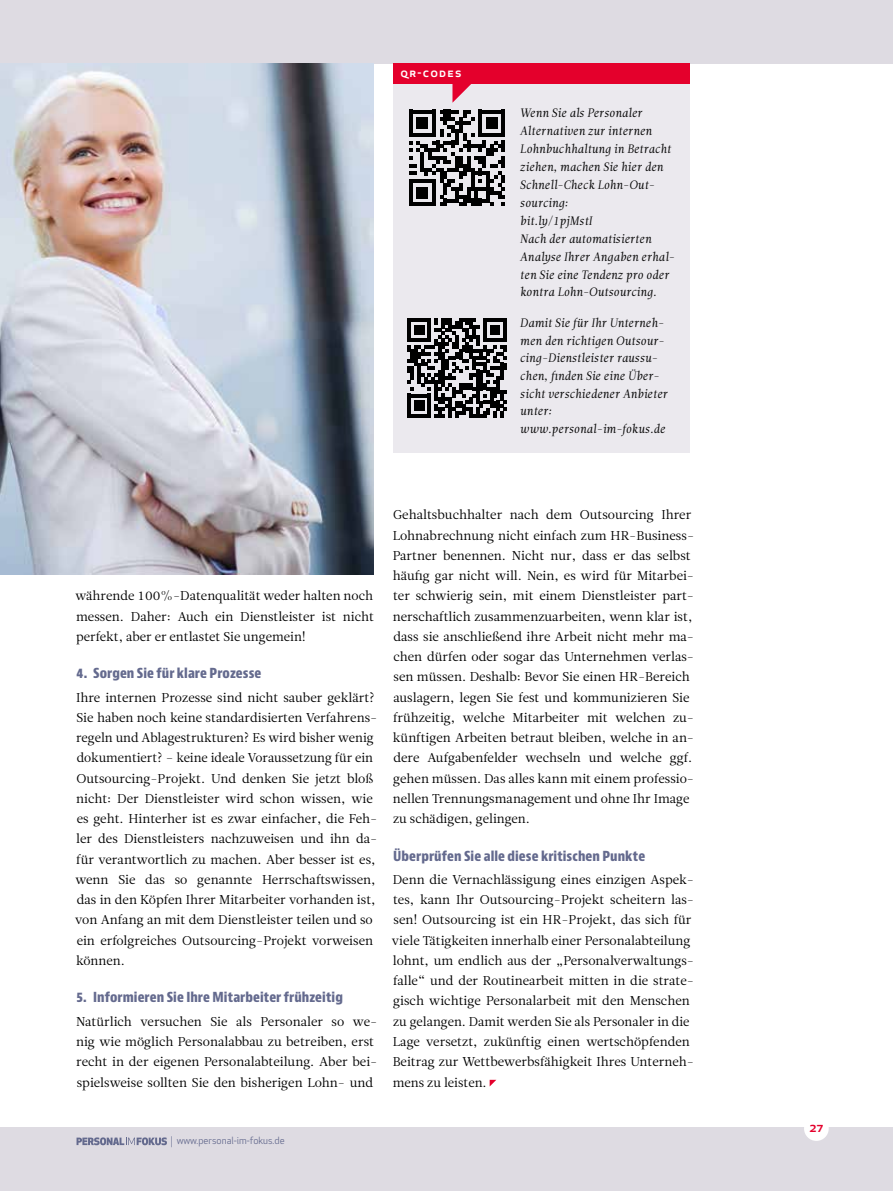
<style>
.page{position:relative;width:893px;height:1191px;background:#fff}
.page>*{position:absolute;margin:0;border:0;box-sizing:border-box;transform-origin:0 0}
.t1{font:500 14.25px "Apex New";color:#e4002c}
.t2{font:800 condensed 13.5px "Bernino Sans";letter-spacing:.005em;color:#646a8e}
.t3{font:12.75px/20.2px "Leitura News Roman 1";color:#000}
.t4{font:500 12.75px "Apex New";letter-spacing:.1em;color:#fff}
.t5{font:12.15px/17.9px "Leitura Italic 1";color:#000}
.t6{font:9.75px "Apex New";color:#646a8e}
.s1{font-size:10.8px}
</style>
<div class="page">
<div style="left:0;top:0;width:893px;height:64px;background:#dedbe2"></div>
<svg style="left:490px;top:1079px;width:6px;height:7px"></svg>
<div style="left:393px;top:64px;width:297px;height:389px;background:#ebe9ee"></div>
<div style="left:393px;top:64px;width:297px;height:20px;background:#e4002c"></div>
<svg style="left:452px;top:63px;width:20px;height:40px"></svg>
<svg style="left:409px;top:110px;width:96px;height:96px"></svg>
<svg style="left:407px;top:318px;width:100px;height:100px"></svg>
<img style="left:0;top:64px;width:373px;height:510px">
<img style="left:0;top:31px;width:1px;height:144px">
<div style="left:0;top:1127px;width:893px;height:64px;background:#dedbe2"></div>
<div style="left:805px;top:1117px;width:23px;height:23px;background:#fff;border-radius:50%"></div>
<div style="left:804px;top:1116px;width:25px;height:24px;border:2px solid #fff;border-radius:50%"></div>
<svg style="left:77px;top:1137px;width:90px;height:8px"></svg>
<p class="t4" style="left:400px;top:64px;width:63px">qr-codes</p>
<p class="t5" style="left:520px;top:104px;width:156px">Wenn Sie als Personaler<br>Alternativen zur internen<br>Lohnbuchhaltung in Betracht ziehen, machen Sie hier den<br>Schnell-Check Lohn-Out&shy;sourcing:<br>bit.ly/1pjMstI<br>Nach der automatisierten<br>Analyse Ihrer Angaben erhal&shy;ten Sie eine Tendenz pro oder kontra Lohn-Outsourcing.</p>
<p class="t5" style="left:520px;top:314px;width:149px">Damit Sie für Ihr Unterneh&shy;men den richtigen Outsour&shy;cing-Dienstleister raussu&shy;chen, finden Sie eine Über&shy;sicht verschiedener Anbieter unter: www.personal-im-fokus.de</p>
<p class="t3" style="left:75px;top:586px;width:300px;text-align:justify">währende 100%-Datenqualität weder halten noch messen. Daher: Auch ein Dienstleister ist nicht perfekt, aber er entlastet Sie ungemein!</p>
<p class="t2" style="left:77px;top:665px;width:186px">4. Sorgen Sie für klare Prozesse</p>
<p class="t3" style="left:75px;top:687px;width:304px">Ihre internen Prozesse sind nicht sauber geklärt?<br>Sie haben noch keine standardisierten Verfahrens&shy;regeln und Ablagestrukturen? Es wird bisher wenig dokumentiert? – keine ideale Voraussetzung für ein Outsourcing-Projekt. Und denken Sie jetzt bloß nicht: Der Dienstleister wird schon wissen, wie es geht. Hinterher ist es zwar einfacher, die Feh&shy;ler des Dienstleisters nachzuweisen und ihn da&shy;für verantwortlich zu machen. Aber besser ist es, wenn Sie das so genannte Herrschaftswissen, das in den Köpfen Ihrer Mitarbeiter vorhanden ist, von Anfang an mit dem Dienstleister teilen und so ein erfolgreiches Outsourcing-Projekt vorweisen können.</p>
<p class="t2" style="left:77px;top:989px;width:268px">5. Informieren Sie Ihre Mitarbeiter frühzeitig</p>
<p class="t3" style="left:76px;top:1011px;width:303px">Natürlich versuchen Sie als Personaler so we&shy;nig wie möglich Personalabbau zu betreiben, erst recht in der eigenen Personalabteilung. Aber bei&shy;spielsweise sollten Sie den bisherigen Lohn- und</p>
<p class="t3" style="left:393px;top:505px;width:303px">Gehaltsbuchhalter nach dem Outsourcing Ihrer Lohnabrechnung nicht einfach zum HR-Business-Partner benennen. Nicht nur, dass er das selbst häufig gar nicht will. Nein, es wird für Mitarbei&shy;ter schwierig sein, mit einem Dienstleister part&shy;nerschaftlich zusammenzuarbeiten, wenn klar ist, dass sie anschließend ihre Arbeit nicht mehr ma&shy;chen dürfen oder sogar das Unternehmen verlas&shy;sen müssen. Deshalb: Bevor Sie einen HR-Bereich auslagern, legen Sie fest und kommunizieren Sie frühzeitig, welche Mitarbeiter mit welchen zu&shy;künftigen Arbeiten betraut bleiben, welche in an&shy;dere Aufgabenfelder wechseln und welche ggf. gehen müssen. Das alles kann mit einem professio&shy;nellen Trennungsmanagement und ohne Ihr Image zu schädigen, gelingen.</p>
<p class="t2" style="left:393px;top:847px;width:253px">Überprüfen Sie alle diese kritischen Punkte</p>
<p class="t3" style="left:392px;top:869px;width:304px">Denn die Vernachlässigung eines einzigen Aspek&shy;tes, kann Ihr Outsourcing-Projekt scheitern las&shy;sen! Outsourcing ist ein HR-Projekt, das sich für viele Tätigkeiten innerhalb einer Personalabteilung lohnt, um endlich aus der „Personalverwaltungs&shy;falle“ und der Routinearbeit mitten in die strate&shy;gisch wichtige Personalarbeit mit den Menschen zu gelangen. Damit werden Sie als Personaler in die Lage versetzt, zukünftig einen wertschöpfenden Beitrag zur Wettbewerbsfähigkeit Ihres Unterneh&shy;mens zu leisten.</p>
<p class="t6" style="left:171px;top:1134px;width:115px"><span class="s1">|</span> www.personal-im-fokus.de</p>
<p class="t1" style="left:810px;top:1117px;width:15px">27</p>
</div>
